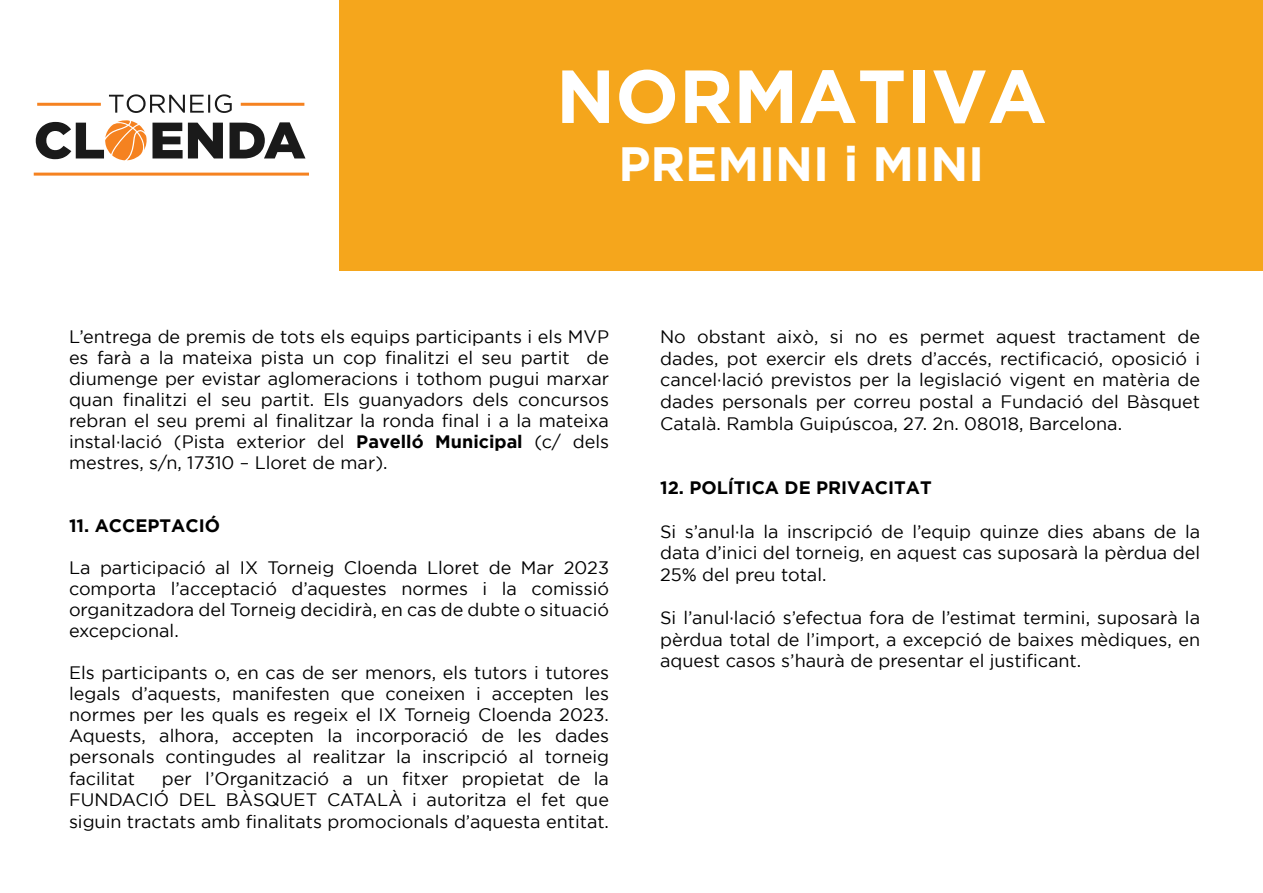
<style>
.page{position:relative;width:1263px;height:893px;background:#fff}
.page>*{position:absolute;margin:0;border:0;box-sizing:border-box;transform-origin:0 0}
.t1{font:700 75px "Gotham";color:#fff}
.t2{font:700 48px "Gotham";color:#fff}
.t3{font:18px/21px "Gotham";color:#000;text-align:justify}
.t4{font:700 18px "Gotham";color:#000}
.s1{font-weight:700}
</style>
<div class="page">
<svg style="left:109px;top:94px;width:123px;height:19px"></svg>
<svg style="left:36px;top:120px;width:269px;height:40px"></svg>
<hr style="left:241px;top:103px;width:63px;height:3px;background:#f58220">
<hr style="left:37px;top:103px;width:64px;height:3px;background:#f58220">
<hr style="left:34px;top:173px;width:275px;height:3px;background:#f58220">
<div style="left:340px;top:0;width:923px;height:270px;background:#f5a61c"></div>
<p class="t1" style="left:556px;top:53px;width:492px">NORMATIVA</p>
<p class="t2" style="left:618px;top:136px;width:367px">PREMINI i MINI</p>
<p class="t3" style="left:69px;top:326px;width:542px">L’entrega de premis de tots els equips participants i els MVP es farà a la mateixa pista un cop finalitzi el seu partit de diumenge per evistar aglomeracions i tothom pugui marxar quan finalitzi el seu partit. Els guanyadors dels concursos rebran el seu premi al finalitzar la ronda final i a la mateixa instal·lació (Pista exterior del <span class="s1">Pavelló Municipal</span> (c/ dels mestres, s/n, 17310 – Lloret de mar).</p>
<p class="t4" style="left:69px;top:515px;width:153px">11. ACCEPTACIÓ</p>
<p class="t3" style="left:69px;top:557px;width:541px">La participació al IX Torneig Cloenda Lloret de Mar 2023 comporta l’acceptació d’aquestes normes i la comissió organitzadora del Torneig decidirà, en cas de dubte o situació excepcional.</p>
<p class="t3" style="left:69px;top:662px;width:542px">Els participants o, en cas de ser menors, els tutors i tutores legals d’aquests, manifesten que coneixen i accepten les normes per les quals es regeix el IX Torneig Cloenda 2023.<br>Aquests, alhora, accepten la incorporació de les dades</p>
<p class="t3" style="left:69px;top:746px;width:542px;line-height:21.6px">personals contingudes al realitzar la inscripció al torneig facilitat</p>
<p class="t3" style="left:69px;top:767px;width:541px;line-height:21.6px;text-indent:93px">per l’Organització a un fitxer propietat de la FUNDACIÓ DEL BÀSQUET CATALÀ i autoritza el fet que siguin tractats amb finalitats promocionals d’aquesta entitat.</p>
<p class="t3" style="left:660px;top:326px;width:542px;line-height:21.6px">No obstant això, si no es permet aquest tractament de dades, pot exercir els drets d’accés, rectificació, oposició i cancel·lació previstos per la legislació vigent en matèria de dades personals per correu postal a Fundació del Bàsquet Català. Rambla Guipúscoa, 27. 2n. 08018, Barcelona.</p>
<p class="t4" style="left:660px;top:478px;width:273px">12. POLÍTICA DE PRIVACITAT</p>
<p class="t3" style="left:660px;top:520px;width:542px;line-height:21.6px">Si s’anul·la la inscripció de l’equip quinze dies abans de la data d’inici del torneig, en aquest cas suposarà la pèrdua del 25% del preu total.</p>
<p class="t3" style="left:660px;top:606px;width:541px;line-height:21.6px">Si l’anul·lació s’efectua fora de l’estimat termini, suposarà la pèrdua total de l’import, a excepció de baixes mèdiques, en aquest casos s’haurà de presentar el justificant.</p>
</div>
